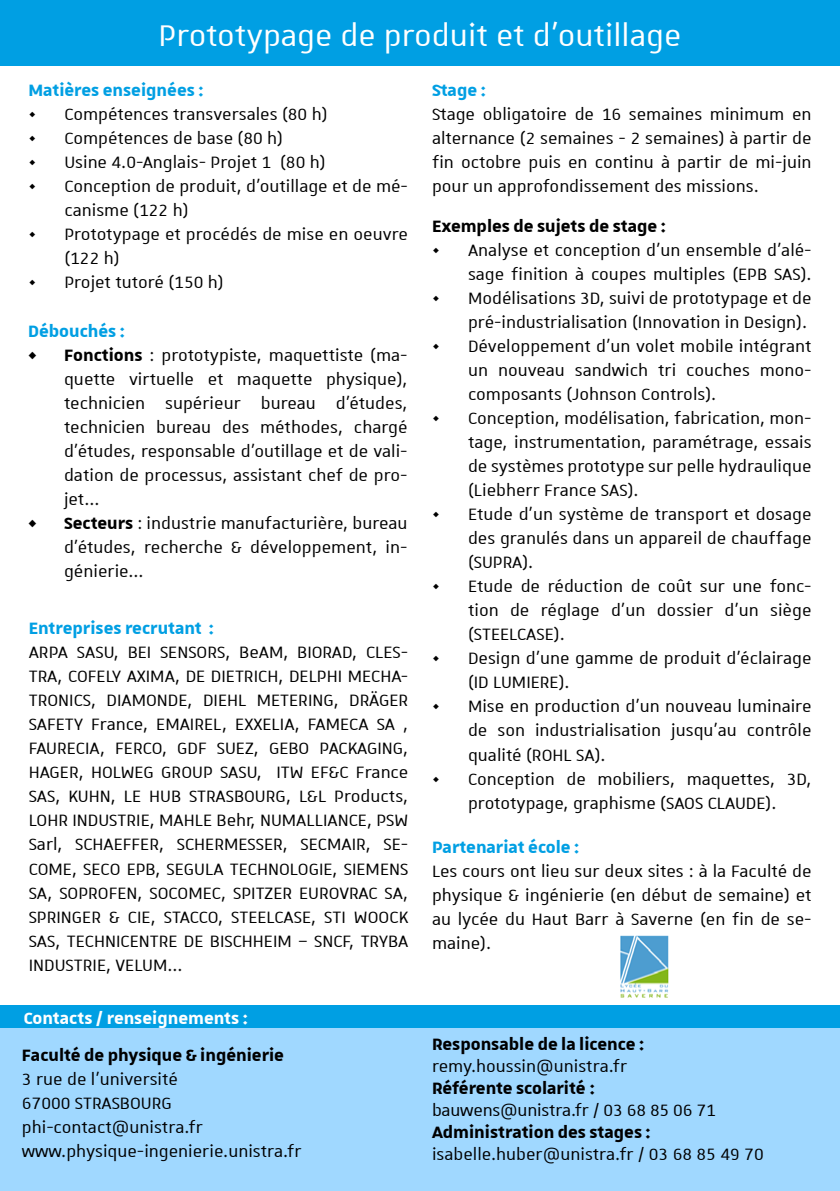
<style>
.page{position:relative;width:840px;height:1191px;background:#fff}
.page>*{position:absolute;margin:0;border:0;box-sizing:border-box;transform-origin:0 0}
.t1{font:40px "Unistra A";color:#fff}
.t2{font:22px/24px "Unistra A";color:#000;text-align:justify}
.t3{font:700 22px "Unistra A";color:#000}
.t4{font:700 22px "Unistra A";color:#009fe3}
.t5{font:700 22px "Unistra A";color:#fff}
.s1{font-weight:700}
</style>
<div class="page">
<div style="left:0;top:1006px;width:839px;height:185px;background:#a0d8ff"></div>
<div style="left:0;top:0;width:839px;height:65px;background:#009fe3"></div>
<img style="left:620px;top:935px;width:49px;height:63px">
<div style="left:0;top:1005px;width:839px;height:23px;background:#009fe3"></div>
<h1 class="t1" style="left:158px;top:15px;width:524px">Prototypage de produit et d’outillage</h1>
<p class="t4" style="left:28px;top:78px;width:176px">Matières enseignées :</p>
<p class="t2" style="left:28px;top:102px;width:300px">• Compétences transversales (80 h)</p>
<p class="t2" style="left:28px;top:126px;width:256px">• Compétences de base (80 h)</p>
<p class="t2" style="left:28px;top:150px;width:298px">• Usine 4.0-Anglais- Projet 1 (80 h)</p>
<p class="t2" style="left:64px;top:174px;width:345px;text-indent:-36px">• Conception de produit, d’outillage et de mé&shy;canisme (122 h)</p>
<p class="t2" style="left:64px;top:222px;width:345px;text-indent:-36px">• Prototypage et procédés de mise en oeuvre (122 h)</p>
<p class="t2" style="left:28px;top:270px;width:197px">• Projet tutoré (150 h)</p>
<p class="t4" style="left:432px;top:78px;width:55px">Stage :</p>
<p class="t2" style="left:432px;top:102px;width:381px">Stage obligatoire de 16 semaines minimum en alternance (2 semaines - 2 semaines) à partir de fin octobre puis en continu à partir de mi-juin pour un approfondissement des missions.</p>
<p class="t3" style="left:432px;top:214px;width:235px">Exemples de sujets de stage :</p>
<p class="t2" style="left:432px;top:238px;width:381px;text-align:right">• Analyse et conception d’un ensemble d’alé&shy;sage finition à coupes multiples (EPB SAS).</p>
<p class="t2" style="left:432px;top:286px;width:381px;text-align:right">• Modélisations 3D, suivi de prototypage et de pré-industrialisation (Innovation in Design).</p>
<p class="t2" style="left:468px;top:334px;width:345px;text-indent:-36px">• Développement d’un volet mobile intégrant un nouveau sandwich tri couches mono&shy;composants (Johnson Controls).</p>
<p class="t2" style="left:468px;top:406px;width:345px;text-indent:-36px">• Conception, modélisation, fabrication, mon&shy;tage, instrumentation, paramétrage, essais de systèmes prototype sur pelle hydraulique (Liebherr France SAS).</p>
<p class="t2" style="left:468px;top:502px;width:345px;text-indent:-36px">• Etude d’un système de transport et dosage des granulés dans un appareil de chauffage (SUPRA).</p>
<p class="t2" style="left:468px;top:574px;width:345px;text-indent:-36px">• Etude de réduction de coût sur une fonc&shy;tion de réglage d’un dossier d’un siège (STEELCASE).</p>
<p class="t2" style="left:468px;top:646px;width:345px;text-indent:-36px">• Design d’une gamme de produit d’éclairage (ID LUMIERE).</p>
<p class="t2" style="left:468px;top:694px;width:345px;text-indent:-36px">• Mise en production d’un nouveau luminaire de son industrialisation jusqu’au contrôle qualité (ROHL SA).</p>
<p class="t2" style="left:432px;top:766px;width:381px;text-align:center">• Conception de mobiliers, maquettes, 3D, prototypage, graphisme (SAOS CLAUDE).</p>
<p class="t4" style="left:432px;top:834px;width:149px">Partenariat école :</p>
<p class="t2" style="left:432px;top:858px;width:381px">Les cours ont lieu sur deux sites : à la Faculté de physique &amp; ingénierie (en début de semaine) et au lycée du Haut Barr à Saverne (en fin de se&shy;maine).</p>
<p class="t4" style="left:28px;top:318px;width:98px">Débouchés :</p>
<p class="t2" style="left:64px;top:342px;width:345px;text-indent:-36px"><span class="s1">• Fonctions</span> : prototypiste, maquettiste (ma&shy;quette virtuelle et maquette physique), technicien supérieur bureau d’études, technicien bureau des méthodes, chargé d’études, responsable d’outillage et de vali&shy;dation de processus, assistant chef de pro&shy;jet...</p>
<p class="t2" style="left:64px;top:510px;width:345px;text-indent:-36px"><span class="s1">• Secteurs</span> : industrie manufacturière, bureau d’études, recherche &amp; développement, in&shy;génierie...</p>
<p class="t4" style="left:29px;top:616px;width:187px">Entreprises recrutant :</p>
<p class="t2" style="left:29px;top:640px;width:381px">ARPA SASU, BEI SENSORS, BeAM, BIORAD, CLES-TRA, COFELY AXIMA, DE DIETRICH, DELPHI MECHA-TRONICS, DIAMONDE, DIEHL METERING, DRÄGER SAFETY France, EMAIREL, EXXELIA, FAMECA SA , FAURECIA, FERCO, GDF SUEZ, GEBO PACKAGING, HAGER, HOLWEG GROUP SASU, ITW EF&amp;C France SAS, KUHN, LE HUB STRASBOURG, L&amp;L Products, LOHR INDUSTRIE, MAHLE Behr, NUMALLIANCE, PSW Sarl, SCHAEFFER, SCHERMESSER, SECMAIR, SE-COME, SECO EPB, SEGULA TECHNOLOGIE, SIEMENS SA, SOPROFEN, SOCOMEC, SPITZER EUROVRAC SA, SPRINGER &amp; CIE, STACCO, STEELCASE, STI WOOCK SAS, TECHNICENTRE DE BISCHHEIM – SNCF, TRYBA INDUSTRIE, VELUM...</p>
<p class="t5" style="left:24px;top:1005px;width:225px">Contacts / renseignements :</p>
<p class="t3" style="left:22px;top:1043px;width:263px">Faculté de physique &amp; ingénierie</p>
<p class="t2" style="left:22px;top:1067px;width:281px;text-align:left">3 rue de l’université<br>67000 STRASBOURG phi-contact@unistra.fr www.physique-ingenierie.unistra.fr</p>
<p class="t3" style="left:432px;top:1031px;width:213px">Responsable de la licence :</p>
<p class="t2" style="left:432px;top:1053px;width:197px">remy.houssin@unistra.fr</p>
<p class="t3" style="left:432px;top:1075px;width:164px">Référente scolarité :</p>
<p class="t2" style="left:432px;top:1097px;width:285px">bauwens@unistra.fr / 03 68 85 06 71</p>
<p class="t3" style="left:432px;top:1119px;width:220px">Administration des stages :</p>
<p class="t2" style="left:432px;top:1141px;width:333px">isabelle.huber@unistra.fr / 03 68 85 49 70</p>
</div>
